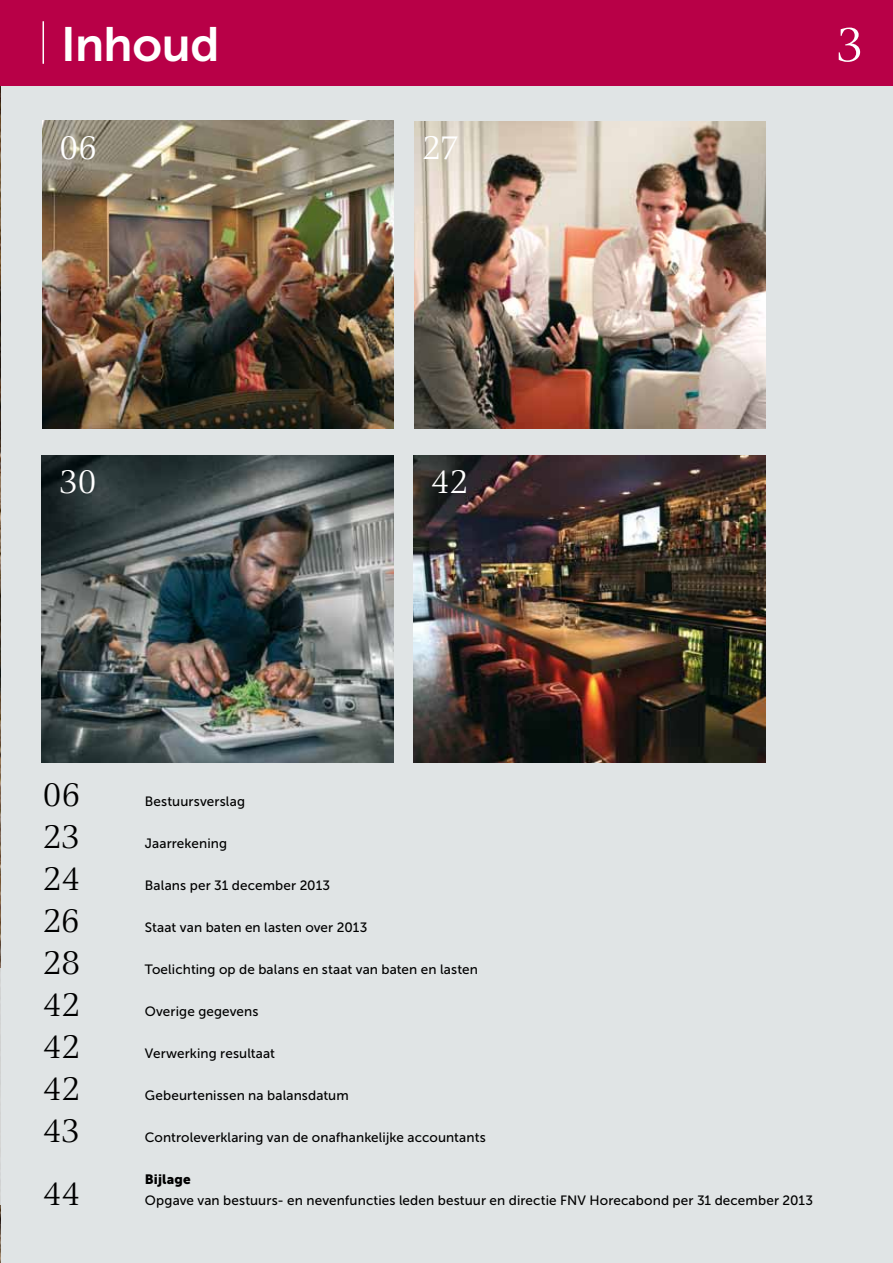
<style>
.page{position:relative;width:893px;height:1263px;background:#fff}
.page>*{position:absolute;margin:0;border:0;box-sizing:border-box;transform-origin:0 0}
.t1{font:52.5px "Veljovic Std";color:#fff}
.t2{font:48px "Museo Sans 700";letter-spacing:-.01em;color:#fff}
.t3{font:36px "Veljovic Std";letter-spacing:-.005em;color:#000}
.t4{font:36px "Veljovic Std";letter-spacing:-.005em;color:#fff}
.t5{font:13.5px "Museo Sans 500";letter-spacing:.01em;color:#000}
.t6{font:13.5px "Museo Sans 900";letter-spacing:.01em;color:#000}
</style>
<div class="page">
<div style="left:1px;top:85px;width:892px;height:1178px;background:#dde1e3"></div>
<img style="left:0;top:85px;width:1px;height:1178px">
<div style="left:0;top:0;width:893px;height:85px;background:#b80047"></div>
<hr style="left:0;top:968px;width:1px;height:237px;background:#dde1e3">
<img style="left:42px;top:121px;width:352px;height:307px">
<img style="left:414px;top:121px;width:352px;height:307px">
<img style="left:42px;top:455px;width:351px;height:307px">
<img style="left:414px;top:455px;width:351px;height:307px">
<hr style="left:43px;top:21px;width:1px;height:43px;background:#fff">
<h2 class="t2" style="left:61px;top:17px;width:160px">Inhoud</h2>
<h1 class="t1" style="left:836px;top:16px;width:29px">3</h1>
<h3 class="t4" style="left:60px;top:128px;width:39px">06</h3>
<h3 class="t4" style="left:422px;top:128px;width:38px">27</h3>
<h3 class="t4" style="left:59px;top:463px;width:39px">30</h3>
<h3 class="t4" style="left:431px;top:463px;width:39px">42</h3>
<h3 class="t3" style="left:43px;top:775px;width:39px">06</h3>
<h3 class="t3" style="left:43px;top:817px;width:39px">23</h3>
<h3 class="t3" style="left:43px;top:859px;width:39px">24</h3>
<h3 class="t3" style="left:43px;top:901px;width:39px">26</h3>
<h3 class="t3" style="left:43px;top:943px;width:39px">28</h3>
<h3 class="t3" style="left:43px;top:985px;width:39px">42</h3>
<h3 class="t3" style="left:43px;top:1027px;width:39px">42</h3>
<h3 class="t3" style="left:43px;top:1069px;width:39px">42</h3>
<h3 class="t3" style="left:43px;top:1111px;width:39px">43</h3>
<h3 class="t3" style="left:43px;top:1174px;width:39px">44</h3>
<p class="t5" style="left:145px;top:794px;width:102px">Bestuursverslag</p>
<p class="t5" style="left:145px;top:836px;width:84px">Jaarrekening</p>
<p class="t5" style="left:145px;top:878px;width:187px">Balans per 31 december 2013</p>
<p class="t5" style="left:145px;top:920px;width:224px">Staat van baten en lasten over 2013</p>
<p class="t5" style="left:145px;top:962px;width:334px">Toelichting op de balans en staat van baten en lasten</p>
<p class="t5" style="left:145px;top:1004px;width:115px">Overige gegevens</p>
<p class="t5" style="left:145px;top:1046px;width:132px">Verwerking resultaat</p>
<p class="t5" style="left:145px;top:1088px;width:205px">Gebeurtenissen na balansdatum</p>
<p class="t5" style="left:145px;top:1130px;width:342px">Controleverklaring van de onafhankelijke accountants</p>
<p class="t6" style="left:145px;top:1171px;width:47px">Bijlage</p>
<p class="t5" style="left:145px;top:1193px;width:670px">Opgave van bestuurs- en nevenfuncties leden bestuur en directie FNV Horecabond per 31 december 2013</p>
</div>
